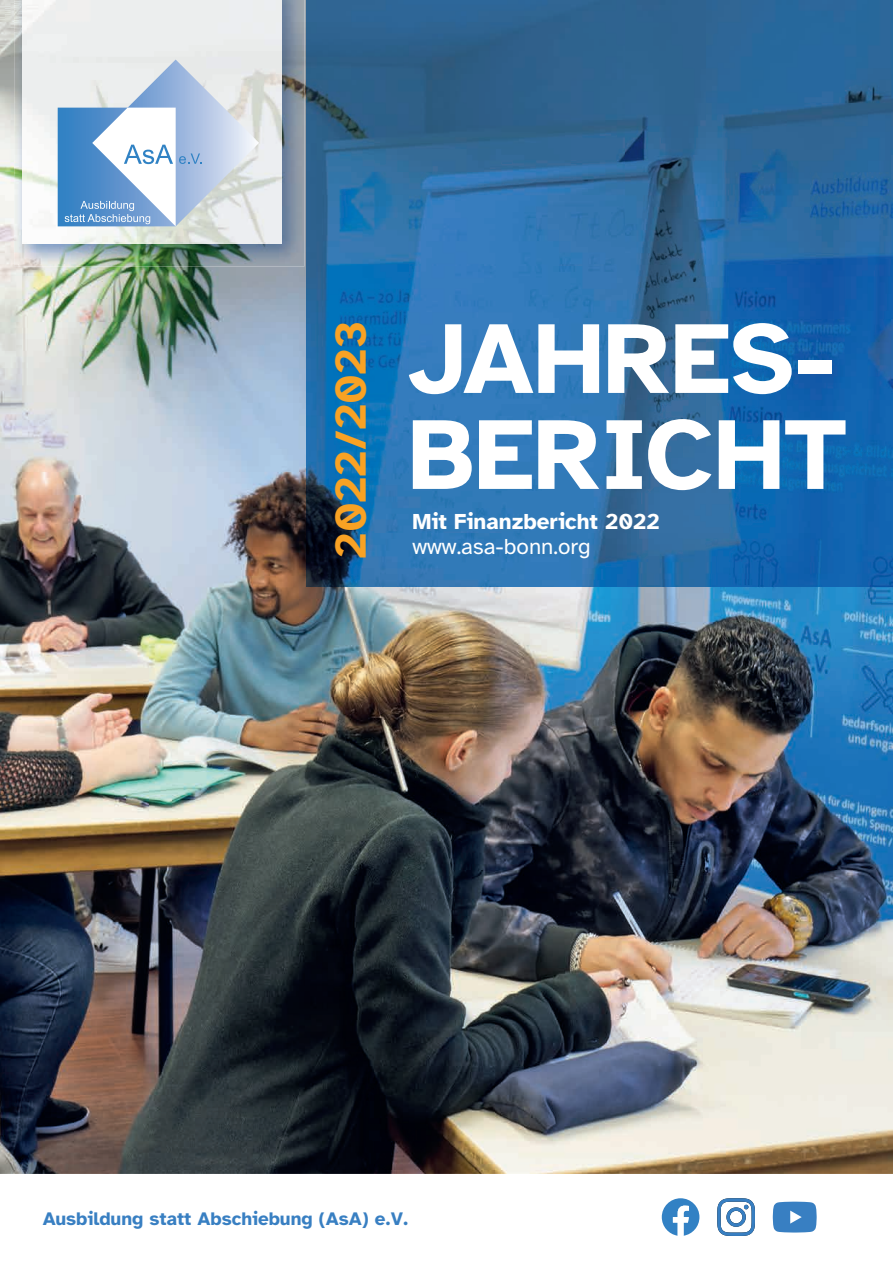
<style>
.page{position:relative;width:893px;height:1263px;background:#fff}
.page>*{position:absolute;margin:0;border:0;box-sizing:border-box;transform-origin:0 0}
.t1{font:700 102.75px/96px "Atkinson Hyperlegible";letter-spacing:-.005em;color:#fff}
.t2{font:700 45px "Atkinson Hyperlegible";color:#f9a224}
.t3{font:700 22.5px "Atkinson Hyperlegible";color:#fff}
.t4{font:22.5px "Atkinson Hyperlegible";color:#fff}
.t5{font:700 18.9px "Atkinson Hyperlegible";color:#387fc2}
</style>
<div class="page">
<img style="left:0;top:0;width:893px;height:1174px">
<img style="left:14px;top:0;width:290px;height:266px">
<img style="left:22px;top:0;width:260px;height:244px">
<img style="left:306px;top:0;width:587px;height:587px">
<img style="left:58px;top:60px;width:201px;height:166px">
<svg style="left:65px;top:108px;width:137px;height:118px"></svg>
<svg style="left:662px;top:1198px;width:37px;height:38px"></svg>
<svg style="left:717px;top:1198px;width:38px;height:38px"></svg>
<svg style="left:773px;top:1201px;width:44px;height:31px"></svg>
<h2 class="t2" style="left:325px;top:559px;width:239px;rotate:-90deg">2022/2023</h2>
<h1 class="t1" style="left:408px;top:311px;width:440px">JAHRES-<br>BERICHT</h1>
<p class="t3" style="left:413px;top:508px;width:248px">Mit Finanzbericht 2022</p>
<p class="t4" style="left:413px;top:534px;width:180px">www.asa-bonn.org</p>
<p class="t5" style="left:43px;top:1207px;width:367px">Ausbildung statt Abschiebung (AsA) e.V.</p>
</div>
